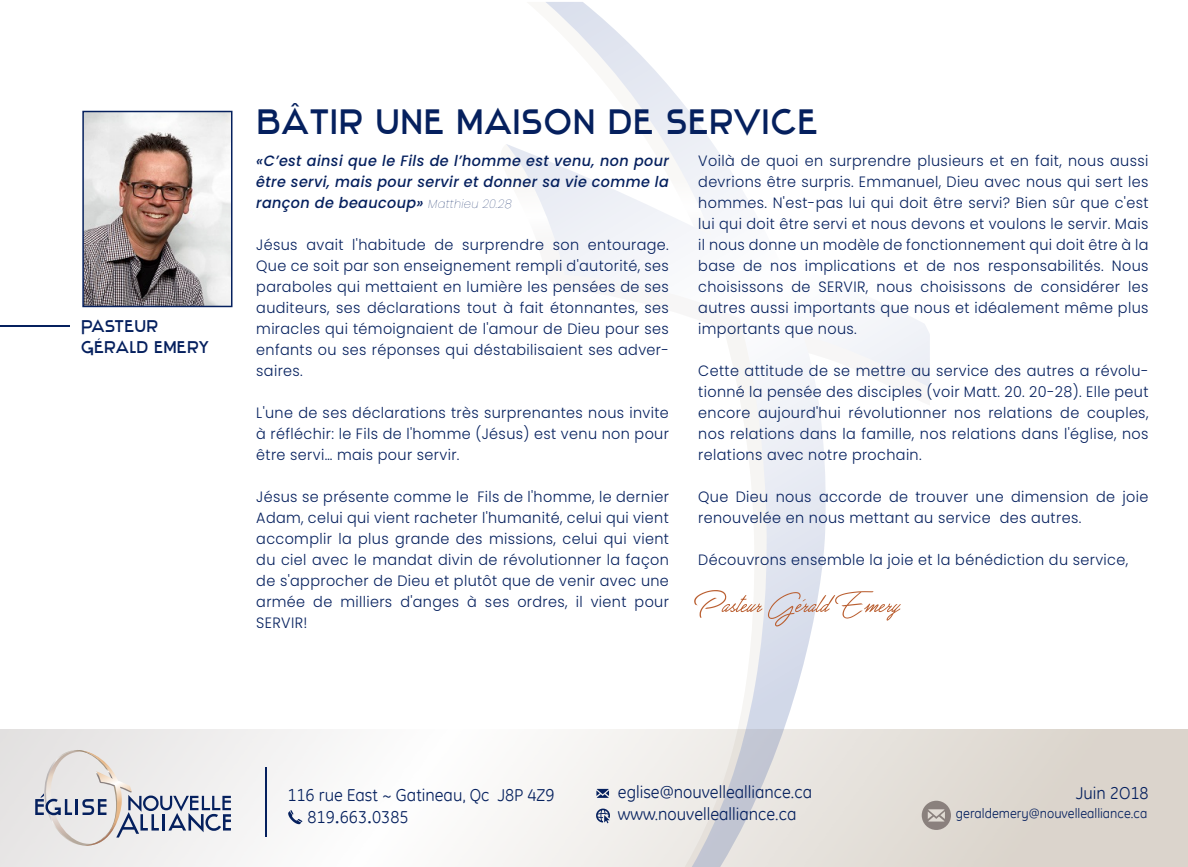
<style>
.page{position:relative;width:1188px;height:867px;background:#fff}
.page>*{position:absolute;margin:0;border:0;box-sizing:border-box;transform-origin:0 0}
.t1{font:36.75px "Stentiga";letter-spacing:.05em;color:#05205e}
.t2{font:17.7px/21.1px "Stentiga";letter-spacing:.05em;color:#05205e}
.t3{font:17.25px/22.5px "GE Inspira";color:#05205e}
.t4{font:300 15px/21px "Poppins";letter-spacing:.025em;color:#05205e;text-align:justify;scale:.96 1}
.t5{font:italic 500 15px/21px "Poppins";letter-spacing:.025em;color:#05205e;text-align:justify;scale:.96 1}
.t6{font:13.35px "GE Inspira";color:#05205e}
.s1{font-weight:100;font-size:12px}
.s2{font-size:24.9px}
</style>
<div class="page">
<svg style="left:506px;top:2px;width:424px;height:865px"></svg>
<hr style="left:265px;top:767px;width:2px;height:70px;background:#05205e">
<hr style="left:0;top:325px;width:70px;height:2px;background:#05205e">
<img style="left:85px;top:114px;width:145px;height:190px">
<div style="left:82px;top:111px;width:151px;height:196px;border:2px solid #05205e"></div>
<svg style="left:288px;top:810px;width:14px;height:14px"></svg>
<svg style="left:596px;top:789px;width:13px;height:9px"></svg>
<svg style="left:596px;top:809px;width:14px;height:14px"></svg>
<svg style="left:35px;top:750px;width:196px;height:98px"></svg>
<svg style="left:922px;top:801px;width:29px;height:29px"></svg>
<svg style="left:694px;top:590px;width:68px;height:28px"></svg>
<svg style="left:768px;top:591px;width:133px;height:36px"></svg>
<p class="t2" style="left:82px;top:315px;width:129px">PASTEUR<br>GÉRALD EMERY</p>
<h1 class="t1" style="left:257px;top:102px;width:562px">BÂTIR UNE MAISON DE SERVICE</h1>
<p class="t5" style="left:256px;top:150px;width:431px">«C’est ainsi que le Fils de l’homme est venu, non pour être servi, mais pour servir et donner sa vie comme la rançon de beaucoup» <span class="s1">Matthieu 20.28</span></p>
<p class="t4" style="left:256px;top:234px;width:431px">Jésus avait l'habitude de surprendre son entourage.<br>Que ce soit par son enseignement rempli d'autorité, ses paraboles qui mettaient en lumière les pensées de ses auditeurs, ses déclarations tout à fait étonnantes, ses miracles qui témoignaient de l'amour de Dieu pour ses enfants ou ses réponses qui déstabilisaient ses adver&shy;saires.</p>
<p class="t4" style="left:256px;top:402px;width:431px">L'une de ses déclarations très surprenantes nous invite à réfléchir: le Fils de l'homme (Jésus) est venu non pour être servi… mais pour servir.</p>
<p class="t4" style="left:256px;top:486px;width:431px">Jésus se présente comme le Fils de l'homme, le dernier Adam, celui qui vient racheter l'humanité, celui qui vient accomplir la plus grande des missions, celui qui vient du ciel avec le mandat divin de révolutionner la façon de s'approcher de Dieu et plutôt que de venir avec une armée de milliers d'anges à ses ordres, il vient pour SERVIR!</p>
<p class="t4" style="left:698px;top:150px;width:471px">Voilà de quoi en surprendre plusieurs et en fait, nous aussi devrions être surpris. Emmanuel, Dieu avec nous qui sert les hommes. N'est-pas lui qui doit être servi? Bien sûr que c'est lui qui doit être servi et nous devons et voulons le servir. Mais il nous donne un modèle de fonctionnement qui doit être à la base de nos implications et de nos responsabilités. Nous choisissons de SERVIR, nous choisissons de considérer les autres aussi importants que nous et idéalement même plus importants que nous.</p>
<p class="t4" style="left:698px;top:360px;width:471px">Cette attitude de se mettre au service des autres a révolu&shy;tionné la pensée des disciples (voir Matt. 20. 20-28). Elle peut encore aujourd'hui révolutionner nos relations de couples, nos relations dans la famille, nos relations dans l'église, nos relations avec notre prochain.</p>
<p class="t4" style="left:698px;top:486px;width:470px">Que Dieu nous accorde de trouver une dimension de joie renouvelée en nous mettant au service des autres.</p>
<p class="t4" style="left:698px;top:549px;width:449px">Découvrons ensemble la joie et la bénédiction du service,</p>
<p class="t3" style="left:307px;top:783px;width:249px;text-indent:-20px">116 rue East ~ Gatineau, Qc J8P 4Z9<br>819<span class="s2">.</span>663<span class="s2">.</span>0385</p>
<p class="t3" style="left:618px;top:781px;width:196px;line-height:21.6px">eglise@nouvellealliance.ca www.nouvellealliance.ca</p>
<p class="t3" style="left:1076px;top:782px;width:74px">Juin 2O18</p>
<p class="t6" style="left:956px;top:805px;width:193px">geraldemery@nouvellealliance.ca</p>
</div>
